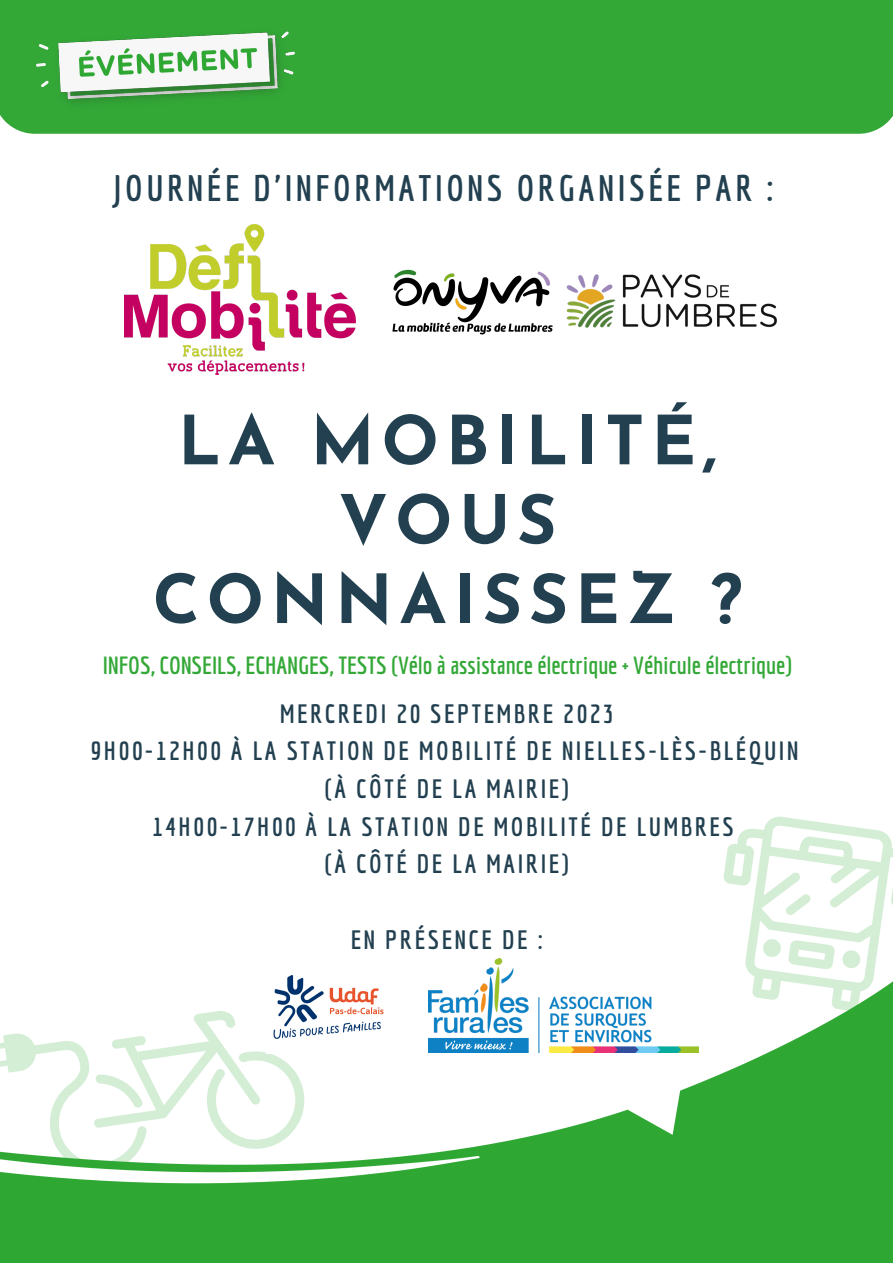
<style>
.page{position:relative;width:893px;height:1263px;background:#fff}
.page>*{position:absolute;margin:0;border:0;box-sizing:border-box;transform-origin:0 0}
.t1{font:700 67.5px/79.3px "Josefin Sans";letter-spacing:.1em;color:#224050;text-align:center}
.t2{font:700 36px "Economica";letter-spacing:.1em;color:#224050}
.t3{font:700 25.88px "Economica";letter-spacing:.1em;color:#224050}
.t4{font:700 24.22px "Economica";color:#33a837}
</style>
<div class="page">
<img style="left:0;top:294px;width:893px;height:969px">
<img style="left:125px;top:224px;width:230px;height:151px">
<img style="left:266px;top:960px;width:124px;height:93px">
<img style="left:429px;top:959px;width:269px;height:94px">
<img style="left:390px;top:269px;width:396px;height:72px">
<div style="left:0;top:0;width:893px;height:134px;background:#33a837"></div>
<img style="left:36px;top:22px;width:258px;height:93px">
<p class="t2" style="left:114px;top:166px;width:661px">JOURNÉE D'INFORMATIONS ORGANISÉE PAR :</p>
<p class="t1" style="left:178px;top:408px;width:540px">LA MOBILITÉ,</p>
<p class="t1" style="left:153px;top:487px;width:591px">VOUS<br>CONNAISSEZ ?</p>
<p class="t4" style="left:103px;top:651px;width:690px">INFOS, CONSEILS, ECHANGES, TESTS (Vélo à assistance électrique + Véhicule électrique)</p>
<p class="t3" style="left:280px;top:698px;width:335px">MERCREDI 20 SEPTEMBRE 2023</p>
<p class="t3" style="left:91px;top:736px;width:709px">9H00-12H00 À LA STATION DE MOBILITÉ DE NIELLES-LÈS-BLÉQUIN</p>
<p class="t3" style="left:325px;top:773px;width:246px">(À CÔTÉ DE LA MAIRIE)</p>
<p class="t3" style="left:152px;top:811px;width:583px">14H00-17H00 À LA STATION DE MOBILITÉ DE LUMBRES</p>
<p class="t3" style="left:325px;top:849px;width:246px">(À CÔTÉ DE LA MAIRIE)</p>
<p class="t3" style="left:351px;top:924px;width:193px">EN PRÉSENCE DE :</p>
</div>
